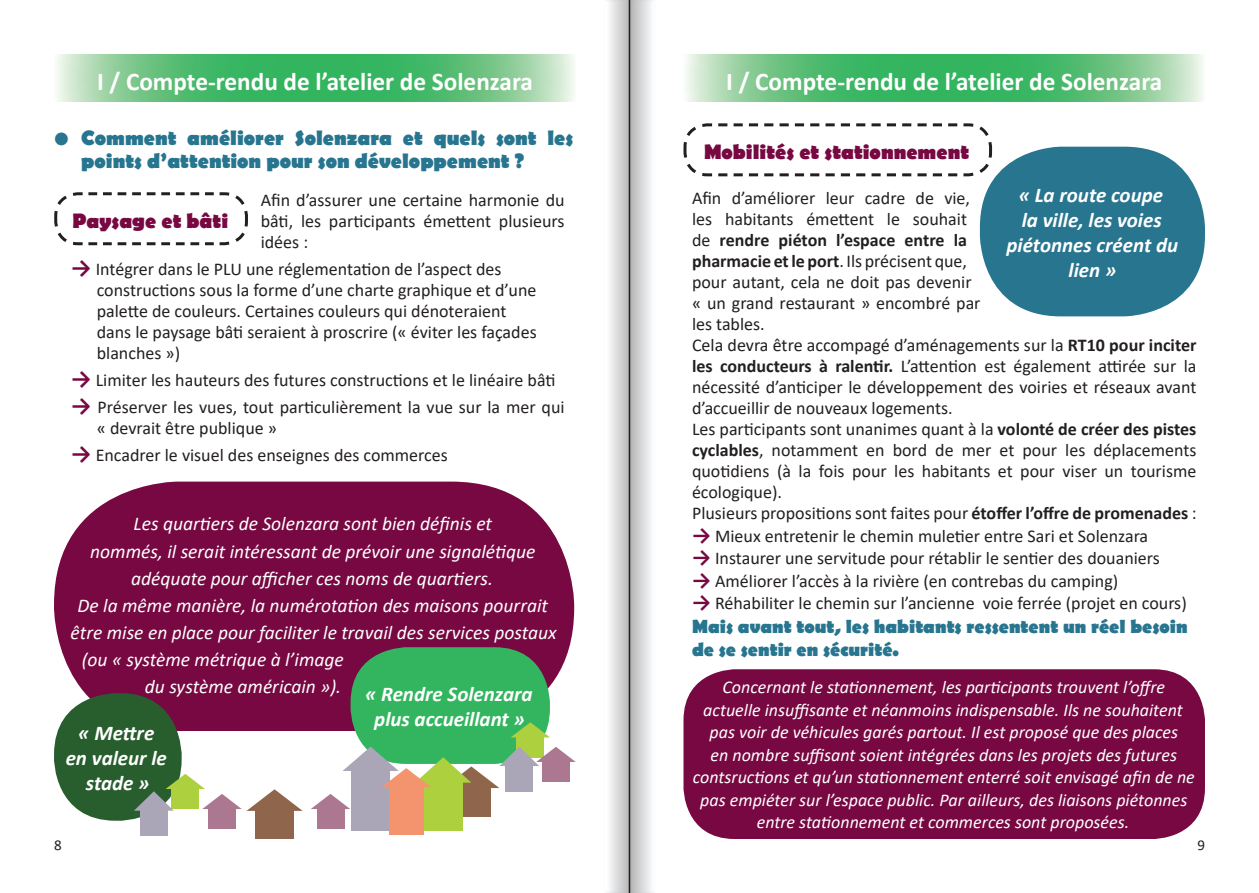
<style>
.page{position:relative;width:1259px;height:893px;background:#fff}
.page>*{position:absolute;margin:0;border:0;box-sizing:border-box;transform-origin:0 0}
.t1{font:700 25.5px "Calibri";color:#fff}
.t2{font:italic 700 21px/25.2px "Calibri";color:#fff;text-align:center}
.t3{font:700 21px/23.7px "Berlin Sans FB";color:#27758f}
.t4{font:700 21px "Berlin Sans FB";color:#770841}
.t5{font:italic 19.5px "Calibri";color:#fff}
.t6{font:700 19.2px/23.5px "Berlin Sans FB";color:#27758f}
.t7{font:18px/21px "Calibri";color:#231f20}
.t8{font:italic 18px/22.5px "Calibri";color:#fff;text-align:center}
.t9{font:15px "Calibri";color:#231f20}
.s1{font-weight:700;font-size:22.5px;color:#770841}
.s2{font-weight:700;font-size:21px}
.s3{font-weight:700}
.s4{font-weight:700;font-size:21px;color:#770841}
</style>
<div class="page">
<svg style="left:610px;top:3px;width:41px;height:887px"></svg>
<hr style="left:629px;top:0;width:1px;height:893px;background:#231f20">
<svg style="left:683px;top:123px;width:310px;height:54px"></svg>
<svg style="left:686px;top:54px;width:517px;height:47px;background:#65c380"></svg>
<div style="left:980px;top:147px;width:225px;height:169px;background:#27758f;border-radius:81px"></div>
<div style="left:683px;top:669px;width:522px;height:170px;background:#770841;border-radius:51px"></div>
<div style="left:54px;top:482px;width:520px;height:249px;background:#770841;border-radius:123px"></div>
<div style="left:350px;top:647px;width:200px;height:117px;background:#33b560;border-radius:55px"></div>
<div style="left:54px;top:693px;width:128px;height:128px;background:#285e2e;border-radius:62px"></div>
<svg style="left:57px;top:54px;width:517px;height:47px;background:#65c380"></svg>
<div style="left:517px;top:736px;width:27px;height:21px;background:#add13e"></div>
<svg style="left:511px;top:722px;width:39px;height:15px"></svg>
<div style="left:505px;top:764px;width:28px;height:27px;background:#aaa6b7"></div>
<div style="left:351px;top:766px;width:39px;height:64px;background:#aaa6b7"></div>
<div style="left:452px;top:786px;width:39px;height:30px;background:#8f664c"></div>
<div style="left:424px;top:779px;width:39px;height:51px;background:#add13e"></div>
<div style="left:389px;top:783px;width:34px;height:52px;background:#f4946f"></div>
<svg style="left:343px;top:747px;width:233px;height:41px"></svg>
<div style="left:208px;top:807px;width:28px;height:22px;background:#ac7790"></div>
<div style="left:140px;top:809px;width:28px;height:27px;background:#aaa6b7"></div>
<div style="left:255px;top:809px;width:39px;height:30px;background:#8f664c"></div>
<svg style="left:134px;top:774px;width:169px;height:37px"></svg>
<div style="left:317px;top:807px;width:27px;height:22px;background:#ac7790"></div>
<svg style="left:311px;top:794px;width:39px;height:15px"></svg>
<svg style="left:54px;top:192px;width:194px;height:54px"></svg>
<h1 class="t1" style="left:97px;top:64px;width:437px">I / Compte-rendu de l’atelier de Solenzara</h1>
<p class="t3" style="left:81px;top:127px;width:493px;text-indent:-27px">• Comment améliorer Solenzara et quels sont les points d’attention pour son développement ?</p>
<p class="t7" style="left:261px;top:189px;width:305px;text-align:justify">Afin d’assurer une certaine harmonie du bâti, les participants émettent plusieurs idées :</p>
<p class="t7" style="left:97px;top:258px;width:441px;text-indent:-26px"><span class="s1">→</span> Intégrer dans le PLU une réglementation de l’aspect des constructions sous la forme d’une charte graphique et d’une palette de couleurs. Certaines couleurs qui dénoteraient dans le paysage bâti seraient à proscrire (« éviter les façades blanches »)</p>
<p class="t7" style="left:71px;top:369px;width:486px"><span class="s1">→</span> Limiter les hauteurs des futures constructions et le linéaire bâti</p>
<p class="t7" style="left:97px;top:396px;width:469px;text-indent:-26px"><span class="s1">→</span> Préserver les vues, tout particulièrement la vue sur la mer qui « devrait être publique »</p>
<p class="t7" style="left:71px;top:444px;width:378px"><span class="s1">→</span> Encadrer le visuel des enseignes des commerces</p>
<p class="t4" style="left:72px;top:209px;width:157px">Paysage et bâti</p>
<p class="t5" style="left:133px;top:510px;width:360px">Les quartiers de Solenzara sont bien définis et</p>
<p class="t5" style="left:90px;top:537px;width:447px">nommés, il serait intéressant de prévoir une signalétique</p>
<p class="t5" style="left:131px;top:564px;width:363px">adéquate pour afficher ces noms de quartiers.</p>
<p class="t5" style="left:78px;top:591px;width:472px">De la même manière, la numérotation des maisons pourrait</p>
<p class="t5" style="left:71px;top:618px;width:487px">être mise en place pour faciliter le travail des services postaux</p>
<p class="t5" style="left:82px;top:645px;width:264px">(ou « système métrique à l’image</p>
<p class="t5" style="left:145px;top:672px;width:389px">du système américain »). <span class="s2">« Rendre Solenzara</span></p>
<p class="t2" style="left:374px;top:706px;width:152px">plus accueillant »</p>
<p class="t2" style="left:66px;top:719px;width:103px">« Mettre en valeur le stade »</p>
<h1 class="t1" style="left:726px;top:64px;width:437px">I / Compte-rendu de l’atelier de Solenzara</h1>
<p class="t4" style="left:704px;top:140px;width:267px">Mobilités et stationnement</p>
<p class="t7" style="left:692px;top:187px;width:506px">Afin d’améliorer leur cadre de vie,<br>les habitants émettent le souhait<br>de <span class="s3">rendre piéton l’espace entre la<br>pharmacie et le port</span>. Ils précisent que,<br>pour autant, cela ne doit pas devenir<br>« un grand restaurant » encombré par<br>les tables.<br>Cela devra être accompagé d’aménagements sur la <span class="s3">RT10 pour inciter les conducteurs à ralentir.</span> L’attention est également attirée sur la nécessité d’anticiper le développement des voiries et réseaux avant d’accueillir de nouveaux logements.<br>Les participants sont unanimes quant à la <span class="s3">volonté de créer des pistes cyclables</span>, notamment en bord de mer et pour les déplacements quotidiens (à la fois pour les habitants et pour viser un tourisme écologique).<br>Plusieurs propositions sont faites pour <span class="s3">étoffer l’offre de promenades</span> :</p>
<p class="t7" style="left:692px;top:525px;width:458px"><span class="s4">→</span> Mieux entretenir le chemin muletier entre Sari et Solenzara</p>
<p class="t7" style="left:692px;top:547px;width:469px"><span class="s4">→</span> Instaurer une servitude pour rétablir le sentier des douaniers</p>
<p class="t7" style="left:692px;top:570px;width:428px"><span class="s4">→</span> Améliorer l’accès à la rivière (en contrebas du camping)</p>
<p class="t7" style="left:692px;top:592px;width:496px"><span class="s4">→</span> Réhabiliter le chemin sur l’ancienne voie ferrée (projet en cours)</p>
<p class="t6" style="left:692px;top:615px;width:497px">Mais avant tout, les habitants ressentent un réel besoin de se sentir en sécurité.</p>
<p class="t2" style="left:1006px;top:181px;width:173px">« La route coupe<br>la ville, les voies piétonnes créent du lien »</p>
<p class="t8" style="left:693px;top:675px;width:503px">Concernant le stationnement, les participants trouvent l’offre actuelle insuffisante et néanmoins indispensable. Ils ne souhaitent pas voir de véhicules garés partout. Il est proposé que des places<br>en nombre suffisant soient intégrées dans les projets des futures contsructions et qu’un stationnement enterré soit envisagé afin de ne pas empiéter sur l’espace public. Par ailleurs, des liaisons piétonnes entre stationnement et commerces sont proposées.</p>
<p class="t9" style="left:54px;top:835px;width:9px">8</p>
<p class="t9" style="left:1197px;top:835px;width:9px">9</p>
</div>
